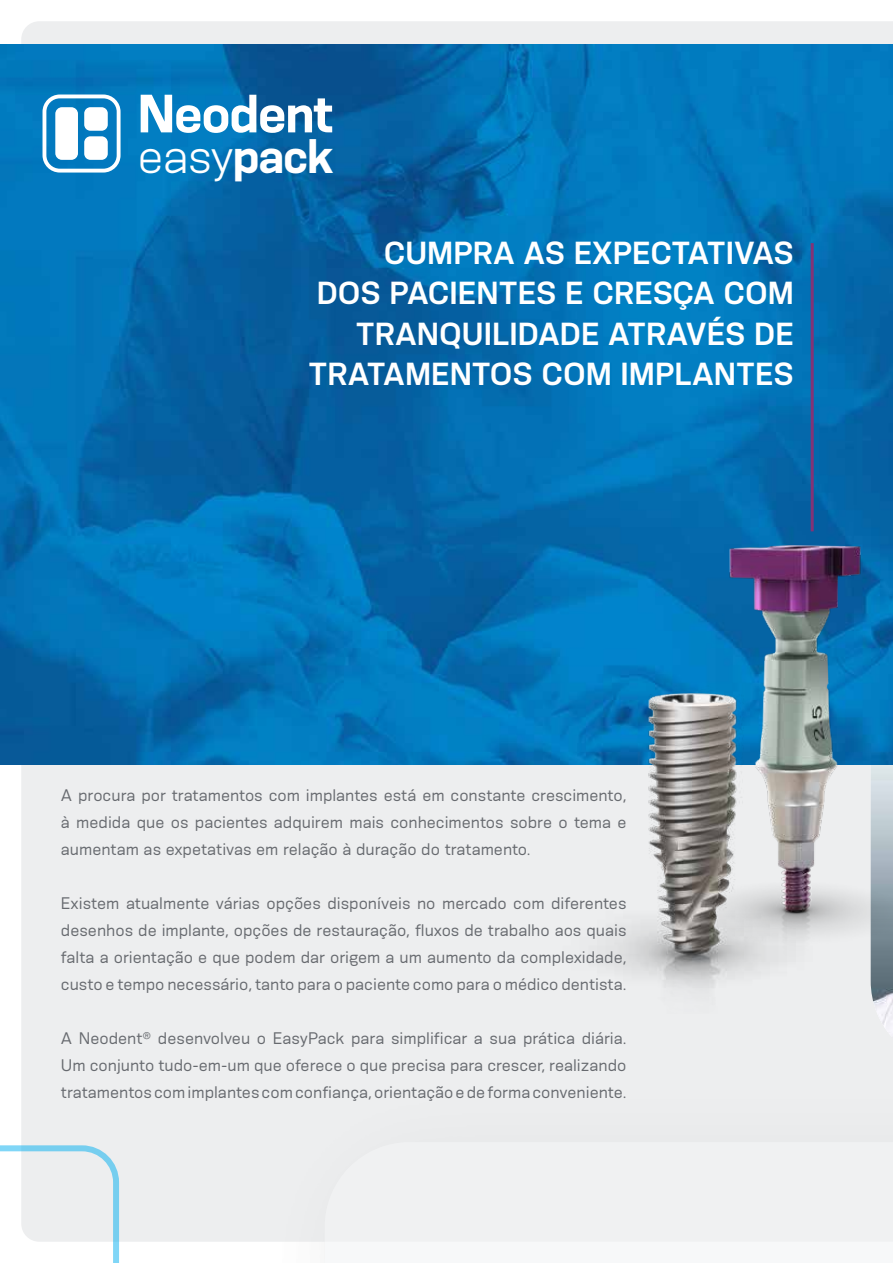
<style>
.page{position:relative;width:893px;height:1263px;background:#fff}
.page>*{position:absolute;margin:0;border:0;box-sizing:border-box;transform-origin:0 0}
.t1{font:700 50.7px "Konsens";letter-spacing:-.025em;color:#fff}
.t2{font:45.6px "Konsens";color:#fff}
.t3{font:600 30px/40.3px "Konsens";color:#fff;text-align:right}
.t4{font:15.75px/27px "Konsens";color:#676a6f;text-align:justify}
.s1{font-weight:700}
</style>
<div class="page">
<div style="left:21px;top:21px;width:872px;height:1221px;background:#edeeef"></div>
<svg style="left:0;top:1145px;width:119px;height:118px"></svg>
<div style="left:239px;top:1056px;width:654px;height:207px;background:#f0f1f2"></div>
<svg style="left:871px;top:1044px;width:22px;height:12px"></svg>
<img style="left:0;top:45px;width:893px;height:720px">
<img style="left:536px;top:599px;width:76px;height:438px">
<img style="left:612px;top:531px;width:281px;height:513px">
<svg style="left:43px;top:95px;width:78px;height:78px"></svg>
<div style="left:55px;top:107px;width:23px;height:53px;background:#fff;border-radius:7px"></div>
<div style="left:84px;top:107px;width:24px;height:24px;background:#fff;border-radius:6px"></div>
<div style="left:84px;top:136px;width:24px;height:24px;background:#fff;border-radius:6px"></div>
<div style="left:770px;top:213px;width:106px;height:369px;background:#000;opacity:.15"></div>
<hr style="left:811px;top:243px;width:3px;height:288px;background:#833376">
<h1 class="t1" style="left:138px;top:81px;width:198px">Neodent</h1>
<h2 class="t2" style="left:138px;top:128px;width:198px">easy<span class="s1">pack</span></h2>
<h3 class="t3" style="left:309px;top:232px;width:487px">CUMPRA AS EXPECTATIVAS<br>DOS PACIENTES E CRESÇA COM<br>TRANQUILIDADE ATRAVÉS DE<br>TRATAMENTOS COM IMPLANTES</h3>
<p class="t4" style="left:61px;top:781px;width:567px">A procura por tratamentos com implantes está em constante crescimento, à medida que os pacientes adquirem mais conhecimentos sobre o tema e aumentam as expetativas em relação à duração do tratamento.</p>
<p class="t4" style="left:61px;top:889px;width:567px">Existem atualmente várias opções disponíveis no mercado com diferentes desenhos de implante, opções de restauração, fluxos de trabalho aos quais falta a orientação e que podem dar origem a um aumento da complexidade, custo e tempo necessário, tanto para o paciente como para o médico dentista.</p>
<p class="t4" style="left:61px;top:1024px;width:567px">A Neodent<sup>®</sup> desenvolveu o EasyPack para simplificar a sua prática diária.<br>Um conjunto tudo-em-um que oferece o que precisa para crescer, realizando tratamentos com implantes com confiança, orientação e de forma conveniente.</p>
</div>
